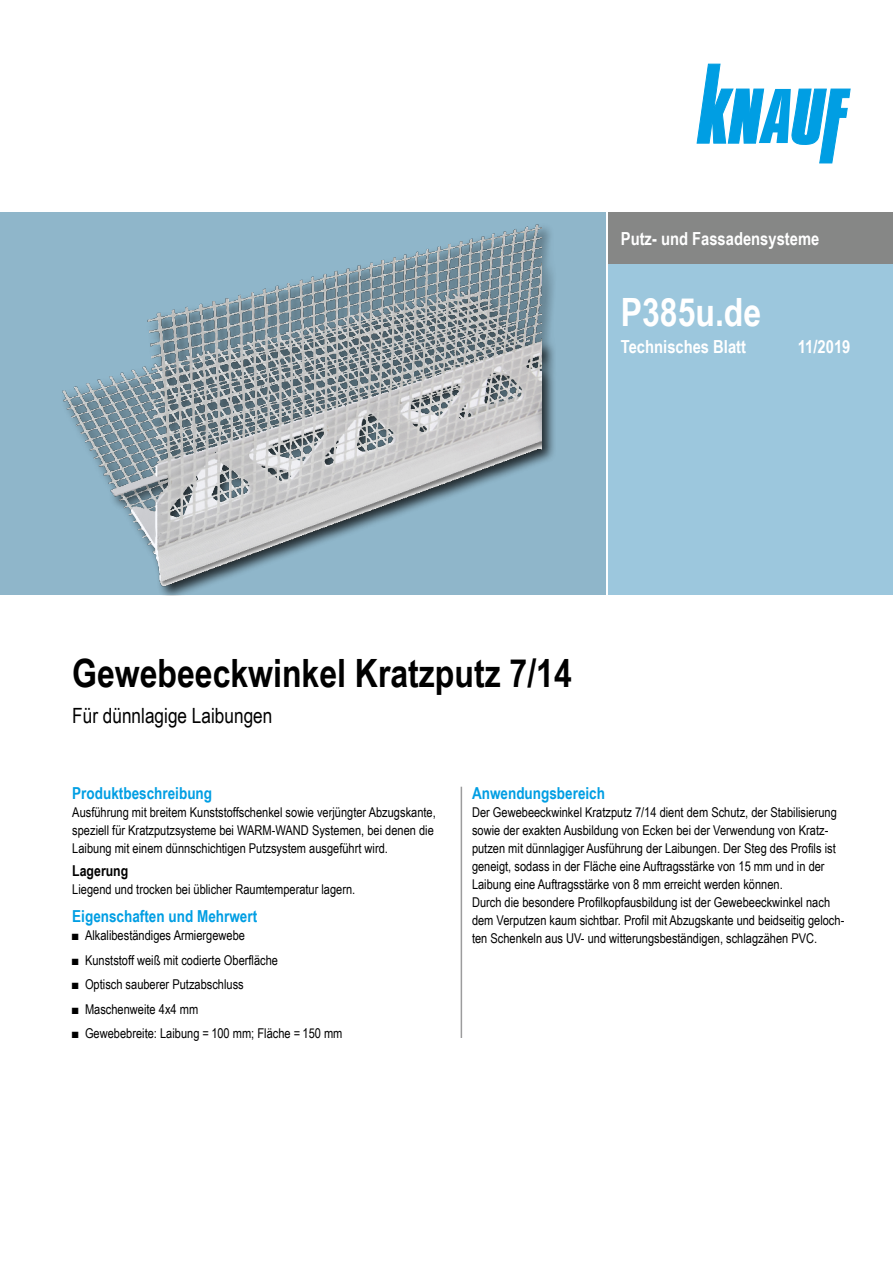
<style>
.page{position:relative;width:893px;height:1263px;background:#fff}
.page>*{position:absolute;margin:0;border:0;box-sizing:border-box;transform-origin:0 0}
.t1{font:700 39px "Arial Narrow";color:#000}
.t2{font:700 39px "Arial Narrow";color:#fff}
.t3{font:21px "Arial Narrow";color:#000}
.Ausgabe_TB{font:700 18px "Arial Narrow";color:#fff}
.Ue3_11cyan_TB{font:700 16.5px "Arial Narrow";color:#009ee3}
.Ue4_10schwarz_TB{font:700 15px "Arial Narrow";color:#000}
.Text_TB{font:13.5px/18px "Arial Narrow";color:#000}
</style>
<div class="page">
<div style="left:608px;top:213px;width:285px;height:382px;background:#9cc7dd"></div>
<div style="left:608px;top:213px;width:285px;height:51px;background:#868786"></div>
<div style="left:0;top:213px;width:606px;height:382px;background:#8fb6ca"></div>
<div style="left:60px;top:222px;width:497px;height:373px;background:#000;opacity:.75"></div>
<img style="left:60px;top:222px;width:481px;height:373px">
<svg style="left:697px;top:64px;width:153px;height:99px"></svg>
<hr style="left:461px;top:787px;width:1px;height:251px;background:#9c9c9d">
<h3 class="Ausgabe_TB" style="left:621px;top:225px;width:200px">Putz- und Fassadensysteme</h3>
<h1 class="t2" style="left:621px;top:282px;width:142px">P385u.de</h1>
<h3 class="Ausgabe_TB" style="left:621px;top:333px;width:127px">Technisches Blatt</h3>
<p class="Ausgabe_TB" style="left:798px;top:333px;width:54px">11/2019</p>
<h1 class="t1" style="left:72px;top:644px;width:501px">Gewebeeckwinkel Kratzputz 7/14</h1>
<h2 class="t3" style="left:72px;top:700px;width:202px">Für dünnlagige Laibungen</h2>
<p class="Ue3_11cyan_TB" style="left:72px;top:780px;width:141px">Produktbeschreibung</p>
<p class="Text_TB" style="left:72px;top:802px;width:365px">Ausführung mit breitem Kunststoffschenkel sowie verjüngter Abzugskante, speziell für Kratzputzsysteme bei WARM-WAND Systemen, bei denen die<br>Laibung mit einem dünnschichtigen Putzsystem ausgeführt wird.</p>
<p class="Ue4_10schwarz_TB" style="left:72px;top:859px;width:58px">Lagerung</p>
<p class="Text_TB" style="left:72px;top:880px;width:285px">Liegend und trocken bei üblicher Raumtemperatur lagern.</p>
<p class="Ue3_11cyan_TB" style="left:72px;top:904px;width:186px">Eigenschaften und Mehrwert</p>
<p class="Text_TB" style="left:72px;top:926px;width:174px">■ Alkalibeständiges Armiergewebe</p>
<p class="Text_TB" style="left:72px;top:950px;width:207px">■ Kunststoff weiß mit codierte Oberfläche</p>
<p class="Text_TB" style="left:72px;top:975px;width:173px">■ Optisch sauberer Putzabschluss</p>
<p class="Text_TB" style="left:72px;top:999px;width:127px">■ Maschenweite 4x4 mm</p>
<p class="Text_TB" style="left:72px;top:1024px;width:272px">■ Gewebebreite: Laibung = 100 mm; Fläche = 150 mm</p>
<p class="Ue3_11cyan_TB" style="left:472px;top:780px;width:135px">Anwendungsbereich</p>
<p class="Text_TB" style="left:472px;top:802px;width:366px">Der Gewebeeckwinkel Kratzputz 7/14 dient dem Schutz, der Stabilisierung sowie der exakten Ausbildung von Ecken bei der Verwendung von Kratz&shy;putzen mit dünnlagiger Ausführung der Laibungen. Der Steg des Profils ist geneigt, sodass in der Fläche eine Auftragsstärke von 15 mm und in der Laibung eine Auftragsstärke von 8 mm erreicht werden können.</p>
<p class="Text_TB" style="left:472px;top:892px;width:374px">Durch die besondere Profilkopfausbildung ist der Gewebeeckwinkel nach dem Verputzen kaum sichtbar. Profil mit Abzugskante und beidseitig geloch&shy;ten Schenkeln aus UV- und witterungsbeständigen, schlagzähen PVC.</p>
</div>
